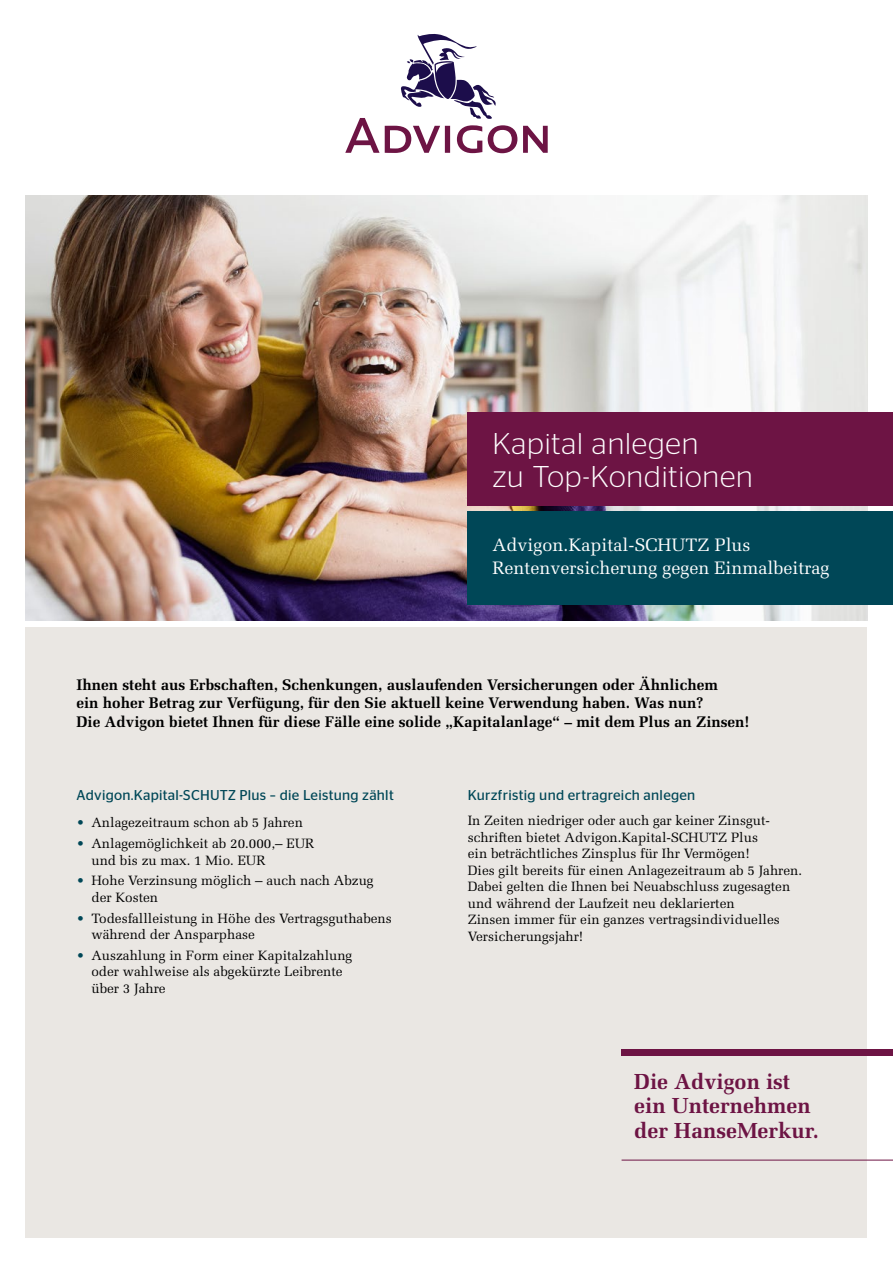
<style>
.page{position:relative;width:893px;height:1263px;background:#fff}
.page>*{position:absolute;margin:0;border:0;box-sizing:border-box;transform-origin:0 0}
.t1{font:300 30px/33px "Stag Sans";letter-spacing:.03em;color:#fff}
.t2{font:700 21.75px/24.8px "Melior LT Std";color:#6d1444}
.t3{font:18px/22.5px "Melior LT Std";color:#fff}
.t4{font:700 15.3px/18.8px "Melior LT Std";color:#000}
.t5{font:14.25px "Stag Sans";letter-spacing:.02em;color:#004757}
.t6{font:13.5px/16.5px "Melior LT Std";color:#000}
.s1{color:#004757}
</style>
<div class="page">
<img style="left:26px;top:196px;width:841px;height:425px">
<div style="left:26px;top:627px;width:841px;height:610px;background:#eae7e3"></div>
<svg style="left:345px;top:34px;width:203px;height:119px"></svg>
<div style="left:468px;top:511px;width:425px;height:94px;background:#004757"></div>
<div style="left:468px;top:412px;width:425px;height:94px;background:#6d1444"></div>
<div style="left:622px;top:1049px;width:271px;height:6px;background:#6d1444"></div>
<hr style="left:622px;top:1160px;width:271px;height:1px;background:#6d1444">
<h1 class="t1" style="left:493px;top:426px;width:262px">Kapital anlegen<br>zu Top-Konditionen</h1>
<h3 class="t3" style="left:493px;top:534px;width:338px">Advigon.Kapital-SCHUTZ Plus<br>Rentenversicherung gegen Einmalbeitrag</h3>
<p class="t4" style="left:77px;top:675px;width:675px">Ihnen steht aus Erbschaften, Schenkungen, auslaufenden Versicherungen oder Ähnlichem<br>ein hoher Betrag zur Verfügung, für den Sie aktuell keine Verwendung haben. Was nun?<br>Die Advigon bietet Ihnen für diese Fälle eine solide „Kapitalanlage“ – mit dem Plus an Zinsen!</p>
<p class="t5" style="left:77px;top:787px;width:319px">Advigon.Kapital-SCHUTZ Plus – die Leistung zählt</p>
<p class="t6" style="left:77px;top:814px;width:228px"><span class="s1">•</span> Anlagezeitraum schon ab 5 Jahren</p>
<p class="t6" style="left:91px;top:835px;width:224px;text-indent:-15px"><span class="s1">•</span> Anlagemöglichkeit ab 20.000,– EUR und bis zu max. 1 Mio. EUR</p>
<p class="t6" style="left:91px;top:872px;width:284px;text-indent:-15px"><span class="s1">•</span> Hohe Verzinsung möglich – auch nach Abzug der Kosten</p>
<p class="t6" style="left:91px;top:910px;width:302px;text-indent:-15px"><span class="s1">•</span> Todesfallleistung in Höhe des Vertragsguthabens während der Ansparphase</p>
<p class="t6" style="left:91px;top:947px;width:262px;text-indent:-15px"><span class="s1">•</span> Auszahlung in Form einer Kapitalzahlung oder wahlweise als abgekürzte Leibrente über 3 Jahre</p>
<p class="t5" style="left:468px;top:787px;width:229px">Kurzfristig und ertragreich anlegen</p>
<p class="t6" style="left:468px;top:812px;width:336px">In Zeiten niedriger oder auch gar keiner Zinsgut&shy;schriften bietet Advigon.Kapital-SCHUTZ Plus<br>ein beträchtliches Zinsplus für Ihr Vermögen!<br>Dies gilt bereits für einen Anlagezeitraum ab 5 Jahren.<br>Dabei gelten die Ihnen bei Neuabschluss zugesagten und während der Laufzeit neu deklarierten<br>Zinsen immer für ein ganzes vertragsindividuelles Versicherungsjahr!</p>
<h2 class="t2" style="left:634px;top:1069px;width:186px">Die Advigon ist ein Unternehmen der HanseMerkur.</h2>
</div>
